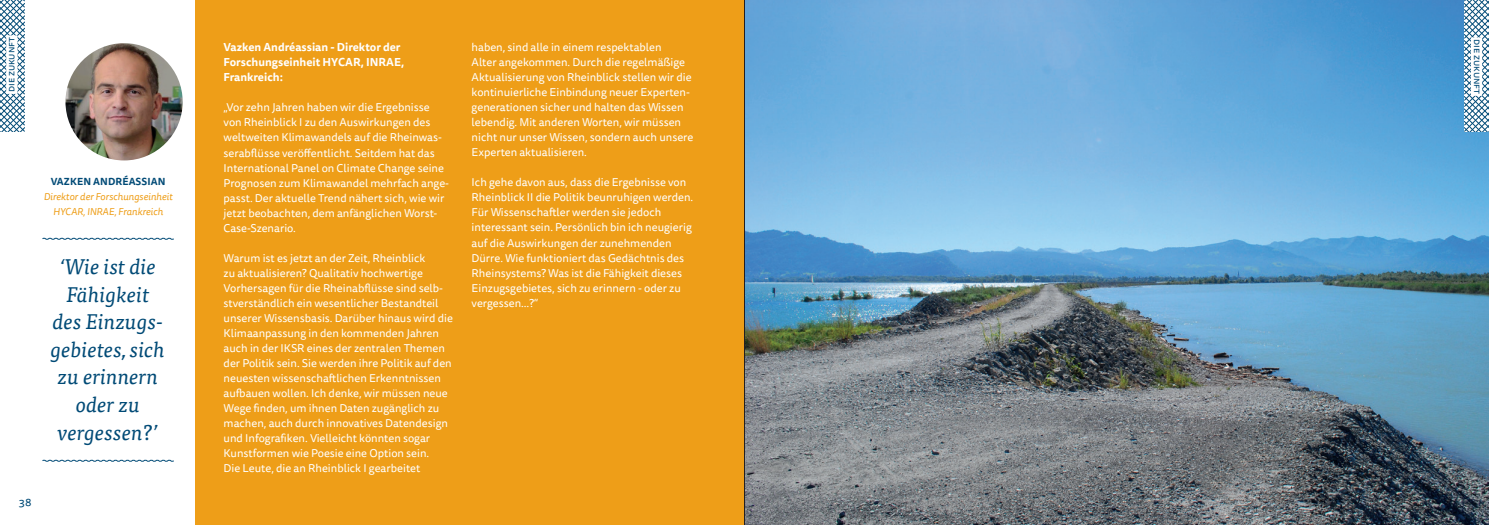
<style>
.page{position:relative;width:1489px;height:525px;background:#fff}
.page>*{position:absolute;margin:0;border:0;box-sizing:border-box;transform-origin:0 0}
.t1{font:italic 21.25px/27.5px "Tisa Pro";color:#004a76;text-align:center}
.t2{font:11.25px/15px "Tisa Sans OT";color:#fff}
.t3{font:700 11.25px/15px "Tisa Sans OT";color:#fff}
.t4{font:11.25px "Tisa Sans Pro";color:#004a76}
.t5{font:italic 10px/15px "Tisa Sans OT";color:#ee9e18;text-align:center}
.t6{font:10px "Tisa Sans OT";color:#004a76}
.t7{font:700 10px "Tisa Sans OT";letter-spacing:.01em;color:#004a76}
</style>
<div class="page">
<div style="left:195px;top:0;width:549px;height:524px;background:#ee9e18"></div>
<img style="left:65px;top:43px;width:118px;height:117px;border-radius:59px">
<svg style="left:42px;top:237px;width:132px;height:3px"></svg>
<svg style="left:42px;top:459px;width:132px;height:3px"></svg>
<svg style="left:0;top:0;width:25px;height:131px"></svg>
<div style="left:6px;top:35px;width:12px;height:59px;background:#fff"></div>
<img style="left:745px;top:0;width:743px;height:524px">
<svg style="left:1464px;top:0;width:24px;height:131px"></svg>
<div style="left:1470px;top:37px;width:11px;height:59px;background:#fff"></div>
<hr style="left:744px;top:0;width:1px;height:524px;background:#231f20">
<p class="t6" style="left:5px;top:92px;width:56px;rotate:-90deg">die zukunft</p>
<p class="t6" style="left:1483px;top:39px;width:56px;rotate:90deg">die zukunft</p>
<p class="t3" style="left:224px;top:40px;width:182px">Vazken Andréassian - Direktor der<br>Forschungseinheit HYCAR, INRAE,<br>Frankreich:</p>
<p class="t2" style="left:224px;top:101px;width:227px">„Vor zehn Jahren haben wir die Ergebnisse von Rheinblick I zu den Auswirkungen des weltweiten Klimawandels auf die Rheinwas&shy;serabflüsse veröffentlicht. Seitdem hat das International Panel on Climate Change seine Prognosen zum Klimawandel mehrfach ange&shy;passt. Der aktuelle Trend nähert sich, wie wir jetzt beobachten, dem anfänglichen Worst-Case-Szenario.</p>
<p class="t2" style="left:224px;top:251px;width:231px">Warum ist es jetzt an der Zeit, Rheinblick<br>zu aktualisieren? Qualitativ hochwertige Vorhersagen für die Rheinabflüsse sind selb&shy;stverständlich ein wesentlicher Bestandteil unserer Wissensbasis. Darüber hinaus wird die Klimaanpassung in den kommenden Jahren auch in der IKSR eines der zentralen Themen der Politik sein. Sie werden ihre Politik auf den neuesten wissenschaftlichen Erkenntnissen aufbauen wollen. Ich denke, wir müssen neue Wege finden, um ihnen Daten zugänglich zu machen, auch durch innovatives Datendesign und Infografiken. Vielleicht könnten sogar Kunstformen wie Poesie eine Option sein.<br>Die Leute, die an Rheinblick I gearbeitet</p>
<p class="t2" style="left:471px;top:41px;width:223px">haben, sind alle in einem respektablen<br>Alter angekommen. Durch die regelmäßige Aktualisierung von Rheinblick stellen wir die kontinuierliche Einbindung neuer Experten&shy;generationen sicher und halten das Wissen lebendig. Mit anderen Worten, wir müssen nicht nur unser Wissen, sondern auch unsere Experten aktualisieren.</p>
<p class="t2" style="left:471px;top:176px;width:223px">Ich gehe davon aus, dass die Ergebnisse von Rheinblick II die Politik beunruhigen werden.<br>Für Wissenschaftler werden sie jedoch interessant sein. Persönlich bin ich neugierig auf die Auswirkungen der zunehmenden Dürre. Wie funktioniert das Gedächtnis des Rheinsystems? Was ist die Fähigkeit dieses Einzugsgebietes, sich zu erinnern - oder zu vergessen…?“</p>
<p class="t7" style="left:51px;top:175px;width:116px">VAZKEN ANDRÉASSIAN</p>
<p class="t5" style="left:44px;top:190px;width:130px">Direktor der Forschungseinheit<br>HYCAR, INRAE, Frankreich</p>
<h1 class="t1" style="left:51px;top:252px;width:116px">‘Wie ist die<br>Fähigkeit des Einzugs&shy;gebietes, sich zu erinnern oder zu vergessen?’</h1>
<p class="t4" style="left:19px;top:494px;width:14px">38</p>
</div>
